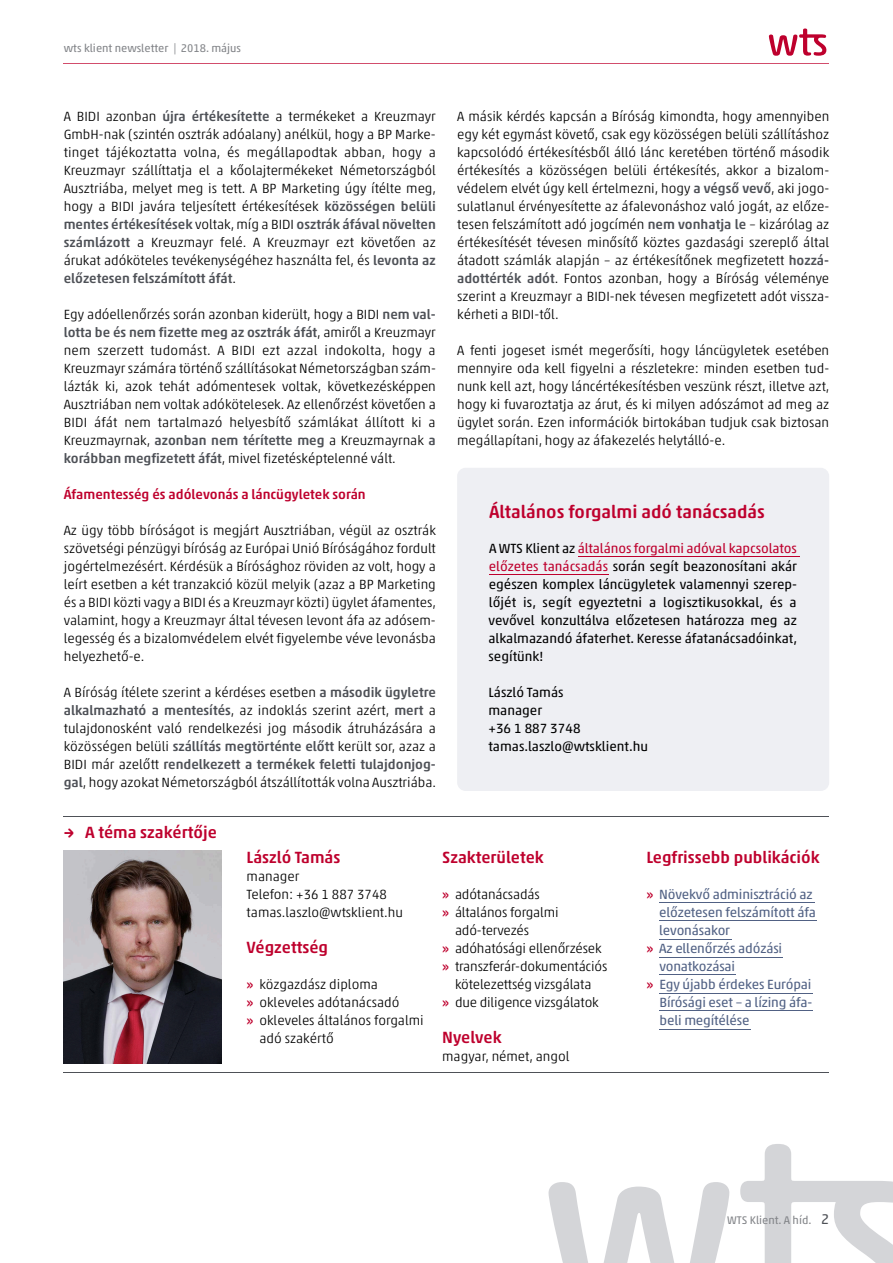
<style>
.page{position:relative;width:893px;height:1263px;background:#fff}
.page>*{position:absolute;margin:0;border:0;box-sizing:border-box;transform-origin:0 0}
.t1{font:500 18px "Akko Rounded Pro";color:#be002d}
.t2{font:500 16.5px "Akko Pro";color:#be002d}
.t3{font:300 13.5px/18px "Akko Pro";color:#000;text-align:justify}
.t4{font:13.5px/18px "Akko Pro";color:#000;text-align:justify}
.t5{font:13.5px "Akko Pro";letter-spacing:-.01em;color:#516184}
.t6{font:500 13.5px "Akko Pro";color:#be002d}
.t7{font:11.25px "Akko Pro";color:#838589}
.s1{font-weight:500;color:#4e5157}
.s2{font-family:"Akko Rounded Pro"}
.s3{color:#be002d}
.s4{font-weight:500;color:#be002d}
.s5{font-size:14.25px;color:#4e5157}
</style>
<div class="page">
<svg style="left:549px;top:1182px;width:180px;height:81px"></svg>
<svg style="left:740px;top:1144px;width:153px;height:119px"></svg>
<hr style="left:64px;top:64px;width:765px;height:1px;background:#d24d6c">
<svg style="left:769px;top:29px;width:57px;height:27px"></svg>
<img style="left:64px;top:851px;width:157px;height:212px">
<hr style="left:64px;top:816px;width:765px;height:1px;background:#4e5157">
<hr style="left:64px;top:1071px;width:765px;height:1px;background:#4e5157">
<hr style="left:659px;top:902px;width:155px;height:1px;background:#516184">
<hr style="left:659px;top:920px;width:157px;height:1px;background:#516184">
<hr style="left:659px;top:939px;width:72px;height:1px;background:#516184">
<hr style="left:659px;top:957px;width:123px;height:1px;background:#516184">
<hr style="left:659px;top:974px;width:77px;height:1px;background:#516184">
<hr style="left:659px;top:993px;width:153px;height:1px;background:#516184">
<hr style="left:659px;top:1010px;width:153px;height:1px;background:#516184">
<hr style="left:659px;top:1029px;width:91px;height:1px;background:#516184">
<div style="left:457px;top:468px;width:372px;height:323px;background:#eeeff3;border-radius:9px"></div>
<hr style="left:578px;top:557px;width:221px;height:1px;background:#be002d">
<hr style="left:489px;top:574px;width:119px;height:1px;background:#be002d">
<p class="t7" style="left:64px;top:42px;width:179px">wts klient newsletter | 2018. május</p>
<p class="t3" style="left:64px;top:107px;width:374px">A BIDI azonban <span class="s1">újra értékesítette</span> a termékeket a Kreuzmayr GmbH-nak (szintén osztrák adóalany) anélkül, hogy a BP Marke&shy;tinget tájékoztatta volna, és megállapodtak abban, hogy a Kreuzmayr szállíttatja el a kőolajtermékeket Németországból Ausztriába, melyet meg is tett. A BP Marketing úgy ítélte meg, hogy a BIDI javára teljesített értékesítések <span class="s1">közösségen belüli mentes értékesítések</span> voltak, míg a BIDI <span class="s1">osztrák áfával növelten számlázott</span> a Kreuzmayr felé. A Kreuzmayr ezt követően az árukat adóköteles tevékenységéhez használta fel, és <span class="s1">levonta az előzetesen felszámított áfát</span>.</p>
<p class="t3" style="left:64px;top:305px;width:374px">Egy adóellenőrzés során azonban kiderült, hogy a BIDI <span class="s1">nem val&shy;lotta be és nem fizette meg az osztrák áfát</span>, amiről a Kreuzmayr nem szerzett tudomást. A BIDI ezt azzal indokolta, hogy a Kreuzmayr számára történő szállításokat Németországban szám&shy;lázták ki, azok tehát adómentesek voltak, következésképpen Ausztriában nem voltak adókötelesek. Az ellenőrzést követően a BIDI áfát nem tartalmazó helyesbítő számlákat állított ki a Kreuzmayrnak, <span class="s1">azonban nem térítette meg</span> a Kreuzmayrnak <span class="s1">a korábban megfizetett áfát</span>, mivel fizetésképtelenné vált.</p>
<p class="t6" style="left:64px;top:486px;width:304px">Áfamentesség és adólevonás a láncügyletek során</p>
<p class="t3" style="left:64px;top:521px;width:374px">Az ügy több bíróságot is megjárt Ausztriában, végül az osztrák szövetségi pénzügyi bíróság az Európai Unió Bíróságához fordult jogértelmezésért. Kérdésük a Bírósághoz röviden az volt, hogy a leírt esetben a két tranzakció közül melyik (azaz a BP Marketing és a BIDI közti vagy a BIDI és a Kreuzmayr közti) ügylet áfamentes, valamint, hogy a Kreuzmayr által tévesen levont áfa az adósem&shy;legesség és a bizalomvédelem elvét figyelembe véve levonásba helyezhető-e.</p>
<p class="t3" style="left:64px;top:683px;width:374px">A Bíróság ítélete szerint a kérdéses esetben <span class="s1">a második ügyletre alkalmazható a mentesítés</span>, az indoklás szerint azért, <span class="s1">mert</span> a tulajdonosként való rendelkezési jog második átruházására a közösségen belüli <span class="s1">szállítás megtörténte előtt</span> került sor, azaz a BIDI már azelőtt <span class="s1">rendelkezett a termékek feletti tulajdonjog&shy;gal</span>, hogy azokat Németországból átszállították volna Ausztriába.</p>
<p class="t2" style="left:64px;top:822px;width:155px"><span class="s2">→</span> A téma szakértője</p>
<p class="t3" style="left:457px;top:107px;width:374px">A másik kérdés kapcsán a Bíróság kimondta, hogy amennyiben egy két egymást követő, csak egy közösségen belüli szállításhoz kapcsolódó értékesítésből álló lánc keretében történő második értékesítés a közösségen belüli értékesítés, akkor a bizalom&shy;védelem elvét úgy kell értelmezni, hogy <span class="s1">a végső vevő</span>, aki jogo&shy;sulatlanul érvényesítette az áfalevonáshoz való jogát, az előze&shy;tesen felszámított adó jogcímén <span class="s1">nem vonhatja le</span> – kizárólag az értékesítését tévesen minősítő köztes gazdasági szereplő által átadott számlák alapján – az értékesítőnek megfizetett <span class="s1">hozzá&shy;adottérték adót</span>. Fontos azonban, hogy a Bíróság véleménye szerint a Kreuzmayr a BIDI-nek tévesen megfizetett adót vissza&shy;kérheti a BIDI-től.</p>
<p class="t3" style="left:457px;top:341px;width:374px">A fenti jogeset ismét megerősíti, hogy láncügyletek esetében mennyire oda kell figyelni a részletekre: minden esetben tud&shy;nunk kell azt, hogy láncértékesítésben veszünk részt, illetve azt, hogy ki fuvaroztatja az árut, és ki milyen adószámot ad meg az ügylet során. Ezen információk birtokában tudjuk csak biztosan megállapítani, hogy az áfakezelés helytálló-e.</p>
<h1 class="t1" style="left:489px;top:501px;width:277px">Általános forgalmi adó tanácsadás</h1>
<p class="t4" style="left:488px;top:539px;width:310px">A WTS Klient az <span class="s3">általános forgalmi adóval kapcsolatos előzetes tanácsadás</span> során segít beazonosítani akár egészen komplex láncügyletek valamennyi szerep&shy;lőjét is, segít egyeztetni a logisztikusokkal, és a vevővel konzultálva előzetesen határozza meg az alkalmazandó áfaterhet. Keresse áfatanácsadóinkat, segítünk!</p>
<p class="t4" style="left:488px;top:683px;width:161px;text-align:left">László Tamás<br>manager<br>+36 1 887 3748 tamas.laszlo@wtsklient.hu</p>
<p class="t2" style="left:247px;top:847px;width:95px">László Tamás</p>
<p class="t3" style="left:247px;top:867px;width:158px;text-align:left">manager<br>Telefon: +36 1 887 3748 tamas.laszlo@wtsklient.hu</p>
<p class="t2" style="left:247px;top:937px;width:83px">Végzettség</p>
<p class="t3" style="left:247px;top:975px;width:133px"><span class="s4">»</span> közgazdász diploma</p>
<p class="t3" style="left:247px;top:993px;width:154px"><span class="s4">»</span> okleveles adótanácsadó</p>
<p class="t3" style="left:247px;top:1011px;width:179px"><span class="s4">»</span> okleveles általános forgalmi</p>
<p class="t3" style="left:259px;top:1029px;width:76px">adó szakértő</p>
<p class="t2" style="left:442px;top:847px;width:103px">Szakterületek</p>
<p class="t3" style="left:442px;top:885px;width:99px"><span class="s4">»</span> adótanácsadás</p>
<p class="t3" style="left:442px;top:903px;width:118px"><span class="s4">»</span> általános forgalmi</p>
<p class="t3" style="left:455px;top:921px;width:76px">adó-tervezés</p>
<p class="t3" style="left:442px;top:939px;width:161px"><span class="s4">»</span> adóhatósági ellenőrzések</p>
<p class="t3" style="left:442px;top:957px;width:167px"><span class="s4">»</span> transzferár-dokumentációs</p>
<p class="t3" style="left:455px;top:975px;width:138px">kötelezettség vizsgálata</p>
<p class="t3" style="left:442px;top:993px;width:158px"><span class="s4">»</span> due diligence vizsgálatok</p>
<p class="t2" style="left:442px;top:1027px;width:61px">Nyelvek</p>
<p class="t3" style="left:442px;top:1047px;width:129px">magyar, német, angol</p>
<p class="t2" style="left:646px;top:847px;width:175px">Legfrissebb publikációk</p>
<p class="t5" style="left:646px;top:886px;width:168px"><span class="s4">»</span> Növekvő adminisztráció az</p>
<p class="t5" style="left:659px;top:904px;width:158px">előzetesen felszámított áfa</p>
<p class="t5" style="left:659px;top:922px;width:72px">levonásakor</p>
<p class="t5" style="left:646px;top:940px;width:137px"><span class="s4">»</span> Az ellenőrzés adózási</p>
<p class="t5" style="left:659px;top:958px;width:77px">vonatkozásai</p>
<p class="t5" style="left:647px;top:976px;width:166px"><span class="s4">»</span> Egy újabb érdekes Európai</p>
<p class="t5" style="left:659px;top:994px;width:154px">Bírósági eset – a lízing áfa-</p>
<p class="t5" style="left:659px;top:1012px;width:92px">beli megítélése</p>
<p class="t7" style="left:727px;top:1213px;width:104px">WTS Klient. A híd. <span class="s5">2</span></p>
</div>
